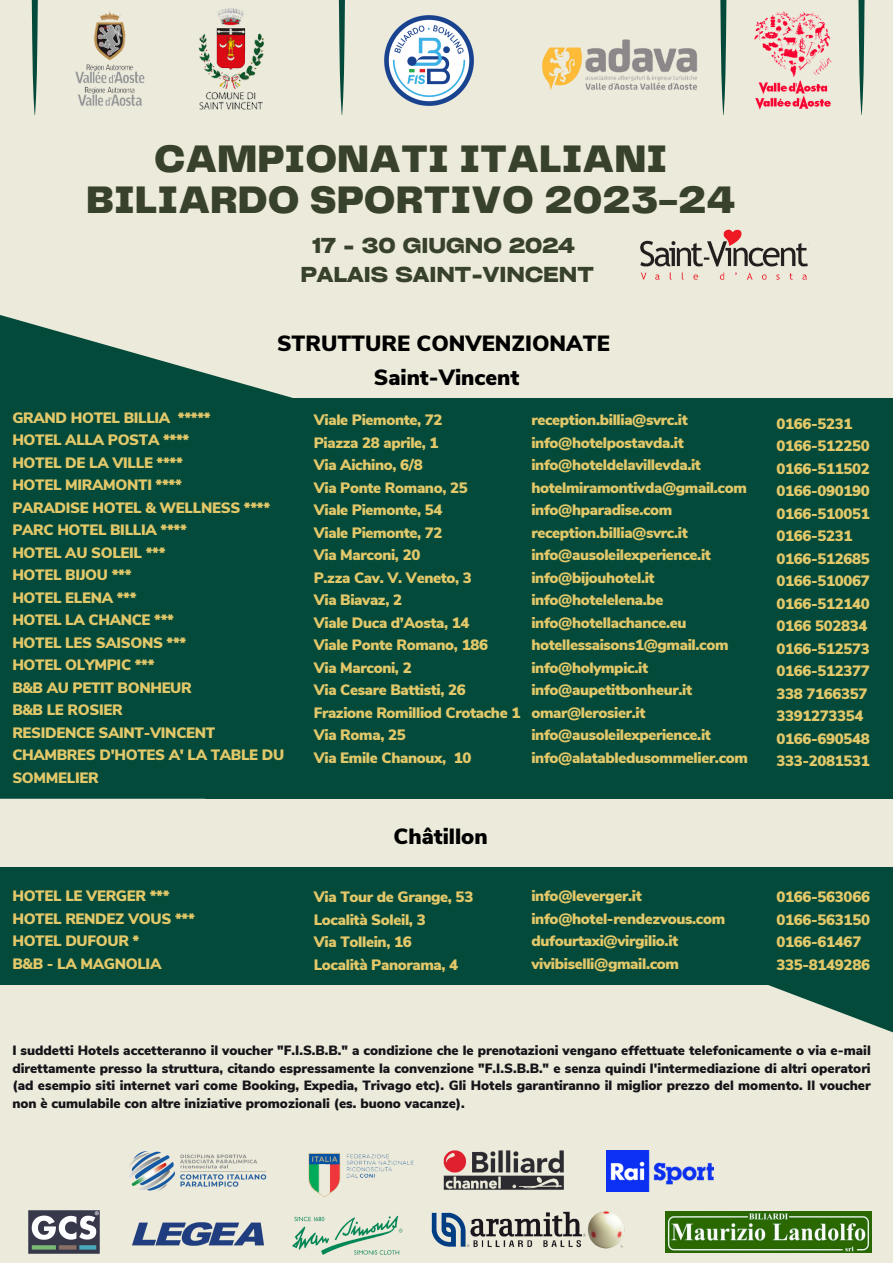
<style>
.page{position:relative;width:893px;height:1263px;background:#eceada}
.page>*{position:absolute;margin:0;border:0;box-sizing:border-box;transform-origin:0 0}
.t1{font:900 39.9px/40.5px "Telegraf";color:#37412b;text-align:center}
.t2{font:900 21.98px/34.3px "Nunito Sans";color:#000;text-align:center}
.t3{font:700 expanded 20.7px/28.7px "Cy Grotesk";color:#37412b;text-align:center}
.t4{font:900 15px/22.5px "Nunito Sans";letter-spacing:-.02em;color:#e3c869}
.t5{font:900 13.42px/17.3px "Nunito Sans";color:#151419;text-align:justify}
</style>
<div class="page">
<img style="left:75px;top:11px;width:70px;height:95px">
<img style="left:198px;top:8px;width:66px;height:101px">
<img style="left:754px;top:11px;width:78px;height:99px">
<img style="left:542px;top:39px;width:155px;height:52px">
<img style="left:384px;top:16px;width:89px;height:89px">
<img style="left:129px;top:1151px;width:137px;height:40px">
<img style="left:292px;top:1215px;width:111px;height:40px">
<img style="left:431px;top:1211px;width:194px;height:38px">
<img style="left:443px;top:1150px;width:121px;height:40px">
<img style="left:606px;top:1150px;width:107px;height:42px">
<img style="left:29px;top:1210px;width:70px;height:43px">
<img style="left:308px;top:1153px;width:106px;height:45px">
<img style="left:665px;top:1212px;width:206px;height:40px">
<img style="left:132px;top:1222px;width:132px;height:24px">
<svg style="left:0;top:315px;width:293px;height:484px;background:#1e5c4d"></svg>
<div style="left:205px;top:398px;width:688px;height:401px;background:#044a3b"></div>
<svg style="left:731px;top:984px;width:162px;height:49px"></svg>
<div style="left:1px;top:867px;width:892px;height:117px;background:#044a3b"></div>
<img style="left:640px;top:229px;width:168px;height:51px">
<svg style="left:338px;top:0;width:7px;height:115px"></svg>
<svg style="left:720px;top:0;width:7px;height:115px"></svg>
<svg style="left:31px;top:0;width:7px;height:115px"></svg>
<svg style="left:858px;top:0;width:7px;height:115px"></svg>
<h5 class="t1" style="left:86px;top:141px;width:650px">CAMPIONATI ITALIANI<br>BILIARDO SPORTIVO 2023-24</h5>
<h4 class="t3" style="left:300px;top:231px;width:295px">17 - 30 GIUGNO 2024<br>PALAIS SAINT-VINCENT</h4>
<h5 class="t2" style="left:277px;top:327px;width:334px">STRUTTURE CONVENZIONATE<br>Saint-Vincent</h5>
<h5 class="t4" style="left:12px;top:406px;width:273px">GRAND HOTEL BILLIA *****<br>HOTEL ALLA POSTA ****<br>HOTEL DE LA VILLE ****<br>HOTEL MIRAMONTI ****<br>PARADISE HOTEL &amp; WELLNESS ****<br>PARC HOTEL BILLIA ****<br>HOTEL AU SOLEIL ***<br>HOTEL BIJOU ***<br>HOTEL ELENA ***<br>HOTEL LA CHANCE ***<br>HOTEL LES SAISONS ***<br>HOTEL OLYMPIC ***<br>B&amp;B AU PETIT BONHEUR<br>B&amp;B LE ROSIER<br>RESIDENCE SAINT-VINCENT<br>CHAMBRES D'HOTES A' LA TABLE DU<br>SOMMELIER</h5>
<h5 class="t4" style="left:314px;top:409px;width:208px">Viale Piemonte, 72<br>Piazza 28 aprile, 1<br>Via Aichino, 6/8<br>Via Ponte Romano, 25<br>Viale Piemonte, 54<br>Viale Piemonte, 72<br>Via Marconi, 20<br>P.zza Cav. V. Veneto, 3<br>Via Biavaz, 2<br>Viale Duca d’Aosta, 14<br>Viale Ponte Romano, 186<br>Via Marconi, 2<br>Via Cesare Battisti, 26<br>Frazione Romilliod Crotache 1<br>Via Roma, 25<br>Via Emile Chanoux, 10</h5>
<p class="t4" style="left:531px;top:409px;width:218px">reception.billia@svrc.it info@hotelpostavda.it info@hoteldelavillevda.it hotelmiramontivda@gmail.com info@hparadise.com reception.billia@svrc.it info@ausoleilexperience.it info@bijouhotel.it info@hotelelena.be info@hotellachance.eu hotellessaisons1@gmail.com info@holympic.it info@aupetitbonheur.it omar@lerosier.it info@ausoleilexperience.it info@alatabledusommelier.com</p>
<p class="t4" style="left:776px;top:413px;width:95px">0166-5231<br>0166-512250<br>0166-511502<br>0166-090190<br>0166-510051<br>0166-5231<br>0166-512685<br>0166-510067<br>0166-512140<br>0166 502834<br>0166-512573<br>0166-512377<br>338 7166357<br>3391273354<br>0166-690548<br>333-2081531</p>
<h3 class="t2" style="left:393px;top:820px;width:96px">Châtillon</h3>
<p class="t4" style="left:12px;top:885px;width:184px">HOTEL LE VERGER ***<br>HOTEL RENDEZ VOUS ***<br>HOTEL DUFOUR *<br>B&amp;B - LA MAGNOLIA</p>
<p class="t4" style="left:314px;top:886px;width:161px">Via Tour de Grange, 53<br>Località Soleil, 3<br>Via Tollein, 16<br>Località Panorama, 4</p>
<p class="t4" style="left:531px;top:885px;width:195px">info@leverger.it info@hotel-rendezvous.com dufourtaxi@virgilio.it vivibiselli@gmail.com</p>
<p class="t4" style="left:776px;top:886px;width:95px">0166-563066<br>0166-563150<br>0166-61467<br>335-8149286</p>
<h4 class="t5" style="left:12px;top:1042px;width:860px">I suddetti Hotels accetteranno il voucher "F.I.S.B.B." a condizione che le prenotazioni vengano effettuate telefonicamente o via e-mail direttamente presso la struttura, citando espressamente la convenzione "F.I.S.B.B." e senza quindi l'intermediazione di altri operatori (ad esempio siti internet vari come Booking, Expedia, Trivago etc). Gli Hotels garantiranno il miglior prezzo del momento. Il voucher non è cumulabile con altre iniziative promozionali (es. buono vacanze).</h4>
</div>
